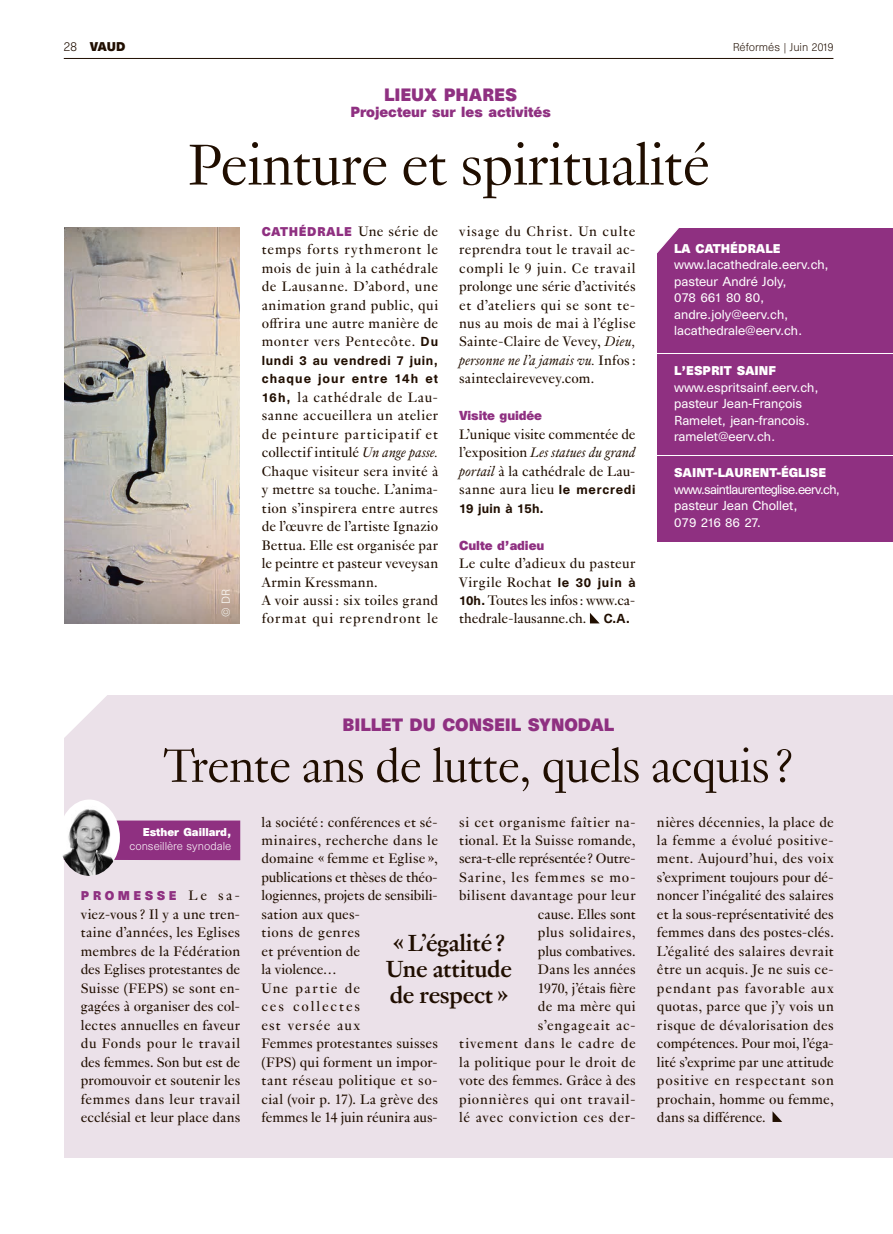
<style>
.page{position:relative;width:893px;height:1234px;background:#fff}
.page>*{position:absolute;margin:0;border:0;box-sizing:border-box;transform-origin:0 0}
.REF_Titres_indd{font:300 63px "Genath";letter-spacing:-.02em;color:#200e00}
.REF_Titres_indd-2{font:300 51px "Genath";letter-spacing:-.02em;color:#200e00}
.REF_Exergue_indd{font:700 25.5px/26.2px "Genath";letter-spacing:-.01em;color:#200e00}
.REF_Texte_indd{font:700 16.5px "Unica SB";letter-spacing:-.005em;color:#8f3081}
.REF_Texte_indd-2{font:15px/18.5px "Genath";letter-spacing:.02em;color:#200e00;text-align:justify}
.REF_Texte_indd-3{font:15px/18.5px "Genath";letter-spacing:.045em;color:#200e00}
.REF_Titre-encadre_in{font:700 13.5px "Unica SB";color:#8f3081}
.REF_Texte-encadre_in{font:12px/16.5px "Unica SB";color:#fff}
.REF_Texte-encadre_in-2{font:12px/16.5px "Unica SB";letter-spacing:-.05em;color:#fff}
.REF_Texte_indd-4{font:500 12px/18.5px "Unica SB";letter-spacing:.055em;color:#200e00}
.t1{font:700 12px "Unica SB";letter-spacing:-.01em;color:#8f3081}
.REF_Texte_indd-5{font:500 12px "Unica SB";letter-spacing:.02em;color:#200e00}
.REF_Texte-encadre_in-3{font:12px "Unica SB";letter-spacing:-.02em;color:#fff}
.REF_Texte-encadre_in-4{font:700 11.7px "Unica SB";color:#fff}
.REF_Texte_indd-6{font:700 11.7px "Unica SB";letter-spacing:.05em;color:#8f3081}
.REF_Texte_indd-7{font:700 11.7px "Unica SB";letter-spacing:.295em;color:#8f3081}
.REF_Texte_indd-8{font:700 11.7px "Unica SB";color:#fff}
.t2{font:700 11.7px "Unica SB";color:#200e00}
.REF_legendes_copyrig{font:300 10.5px "Unica SB";color:#fff}
.t3{font:300 10.5px "Unica SB";color:#200e00}
.REF_legendes_copyrig-2{font:700 10.5px "Unica SB";color:#fff}
.s1{font-weight:300;font-size:12px}
.s2{font-family:"Genath";font-weight:400;font-size:15px;color:#200e00}
.s3{font-family:"Unica SB";font-weight:500;font-size:12px}
.s4{font-style:italic}
</style>
<div class="page">
<div style="left:65px;top:694px;width:828px;height:463px;background:#ebe1e9"></div>
<svg style="left:64px;top:694px;width:60px;height:48px"></svg>
<svg style="left:772px;top:1111px;width:10px;height:10px"></svg>
<div style="left:120px;top:820px;width:120px;height:40px;background:#8f3081"></div>
<img style="left:62px;top:799px;width:58px;height:76px">
<svg style="left:590px;top:613px;width:9px;height:10px"></svg>
<img style="left:65px;top:227px;width:175px;height:396px">
<div style="left:657px;top:354px;width:236px;height:101px;background:#8f3081"></div>
<div style="left:657px;top:456px;width:236px;height:85px;background:#8f3081"></div>
<div style="left:657px;top:228px;width:236px;height:125px;background:#8f3081"></div>
<svg style="left:657px;top:228px;width:22px;height:26px"></svg>
<hr style="left:64px;top:58px;width:769px;height:1px;background:#200e00">
<p class="t2" style="left:64px;top:39px;width:63px"><span class="s1">28</span> VAUD</p>
<p class="t3" style="left:733px;top:41px;width:102px">Réformés | Juin 2019</p>
<p class="REF_Texte_indd" style="left:384px;top:84px;width:134px">LIEUX PHARES</p>
<p class="REF_Titre-encadre_in" style="left:350px;top:104px;width:202px">Projecteur sur les activités</p>
<p class="REF_Titres_indd" style="left:188px;top:120px;width:524px">Peinture et spiritualité</p>
<p class="REF_Texte_indd-6" style="left:262px;top:224px;width:178px">CATHÉDRALE <span class="s2">Une série de</span></p>
<p class="REF_Texte_indd-2" style="left:262px;top:239px;width:178px">temps forts rythmeront le mois de juin à la cathédrale de Lausanne. D’abord, une animation grand public, qui offrira une autre manière de monter vers Pentecôte. <span class="s3">Du</span></p>
<p class="REF_Texte_indd-4" style="left:262px;top:352px;width:178px">lundi 3 au vendredi 7 juin, chaque jour entre 14h et</p>
<p class="REF_Texte_indd-2" style="left:262px;top:387px;width:178px"><span class="s3">16h,</span> la cathédrale de Lau&shy;sanne accueillera un atelier de peinture participatif et collectif intitulé <span class="s4">Un ange passe.<br></span>Chaque visiteur sera invité à y mettre sa touche. L’anima&shy;tion s’inspirera entre autres de l’œuvre de l’artiste Ignazio Bettua. Elle est organisée par le peintre et pasteur veveysan Armin Kressmann.</p>
<p class="REF_Texte_indd-3" style="left:262px;top:589px;width:178px">A voir aussi : six toiles grand format qui reprendront le</p>
<p class="REF_Texte_indd-2" style="left:459px;top:220px;width:178px">visage du Christ. Un culte reprendra tout le travail ac&shy;compli le 9 juin. Ce travail prolonge une série d’activités et d’ateliers qui se sont te&shy;nus au mois de mai à l’église Sainte-Claire de Vevey, <span class="s4">Dieu, personne ne l’a jamais vu.</span> Infos : sainteclairevevey.com.</p>
<p class="t1" style="left:459px;top:408px;width:84px">Visite guidée</p>
<p class="REF_Texte_indd-2" style="left:459px;top:423px;width:178px">L’unique visite commentée de l’exposition <span class="s4">Les statues du grand portail</span> à la cathédrale de Lau&shy;sanne aura lieu <span class="s3">le mercredi</span></p>
<p class="REF_Texte_indd-5" style="left:459px;top:500px;width:86px">19 juin à 15h.</p>
<p class="t1" style="left:459px;top:537px;width:87px">Culte d’adieu</p>
<p class="REF_Texte_indd-2" style="left:459px;top:553px;width:178px">Le culte d’adieux du pasteur Virgile Rochat <span class="s3">le 30 juin à 10h.</span> Toutes les infos : www.ca&shy;thedrale-lausanne.ch. <span class="s3">C.A.</span></p>
<p class="REF_Texte_indd-8" style="left:674px;top:241px;width:108px">LA CATHÉDRALE</p>
<p class="REF_Texte-encadre_in" style="left:674px;top:257px;width:156px">www.lacathedrale.eerv.ch, pasteur André Joly,</p>
<p class="REF_Texte-encadre_in" style="left:674px;top:290px;width:92px">078 661 80 80,</p>
<p class="REF_Texte-encadre_in" style="left:674px;top:306px;width:116px">andre.joly@eerv.ch,</p>
<p class="REF_Texte-encadre_in" style="left:674px;top:323px;width:130px">lacathedrale@eerv.ch.</p>
<p class="REF_Texte-encadre_in-4" style="left:674px;top:363px;width:103px">L’ESPRIT SAINF</p>
<p class="REF_Texte-encadre_in" style="left:674px;top:379px;width:146px">www.espritsainf.eerv.ch, pasteur Jean-François<br>Ramelet, jean-francois. ramelet@eerv.ch.</p>
<p class="REF_Texte-encadre_in-4" style="left:674px;top:465px;width:154px">SAINT-LAURENT-ÉGLISE</p>
<p class="REF_Texte-encadre_in-2" style="left:674px;top:481px;width:167px">www.saintlaurenteglise.eerv.ch, pasteur Jean Chollet,</p>
<p class="REF_Texte-encadre_in-3" style="left:674px;top:514px;width:88px">079 216 86 27.</p>
<p class="REF_legendes_copyrig" style="left:220px;top:617px;width:30px;rotate:-90deg">© DR</p>
<p class="REF_Texte_indd" style="left:343px;top:714px;width:273px">BILLET DU CONSEIL SYNODAL</p>
<p class="REF_Titres_indd-2" style="left:163px;top:729px;width:632px">Trente ans de lutte, quels acquis ?</p>
<p class="REF_legendes_copyrig-2" style="left:143px;top:825px;width:90px">Esther Gaillard,</p>
<p class="REF_legendes_copyrig" style="left:130px;top:839px;width:103px">conseillère synodale</p>
<p class="REF_Texte_indd-7" style="left:81px;top:888px;width:161px">PROMESSE <span class="s2">Le sa-</span></p>
<p class="REF_Texte_indd-2" style="left:81px;top:903px;width:161px">viez-vous ? Il y a une tren&shy;taine d’années, les Eglises membres de la Fédération des Eglises protestantes de Suisse (FEPS) se sont en&shy;gagées à organiser des col&shy;lectes annuelles en faveur du Fonds pour le travail des femmes. Son but est de promouvoir et soutenir les femmes dans leur travail ecclésial et leur place dans</p>
<p class="REF_Texte_indd-2" style="left:261px;top:811px;width:178px;text-align:left">la société : conférences et sé&shy;minaires, recherche dans le domaine « femme et Eglise », publications et thèses de théo&shy;logiennes, projets de sensibili&shy;sation aux ques-<br>tions de genres<br>et prévention de<br>la violence…<br>Une partie de<br>ces collectes<br>est versée aux<br>Femmes protestantes suisses (FPS) qui forment un impor&shy;tant réseau politique et so&shy;cial (voir p. 17). La grève des femmes le 14 juin réunira aus-</p>
<p class="REF_Texte_indd-2" style="left:459px;top:811px;width:178px;text-align:right">si cet organisme faîtier na&shy;tional. Et la Suisse romande, sera-t-elle représentée ? Outre-<br>Sarine, les femmes se mo&shy;bilisent davantage pour leur cause. Elles sont<br>plus solidaires,<br>plus combatives.<br>Dans les années<br>1970, j’étais fière<br>de ma mère qui<br>s’engageait ac-<br>tivement dans le cadre de la politique pour le droit de vote des femmes. Grâce à des pionnières qui ont travail&shy;lé avec conviction ces der-</p>
<p class="REF_Texte_indd-2" style="left:657px;top:811px;width:178px">nières décennies, la place de la femme a évolué positive&shy;ment. Aujourd’hui, des voix s’expriment toujours pour dé&shy;noncer l’inégalité des salaires et la sous-représentativité des femmes dans des postes-clés.<br>L’égalité des salaires devrait être un acquis. Je ne suis ce&shy;pendant pas favorable aux quotas, parce que j’y vois un risque de dévalorisation des compétences. Pour moi, l’éga&shy;lité s’exprime par une attitude positive en respectant son prochain, homme ou femme, dans sa différence.</p>
<p class="REF_Exergue_indd" style="left:386px;top:927px;width:127px">« L’égalité ?<br>Une attitude de respect »</p>
</div>
